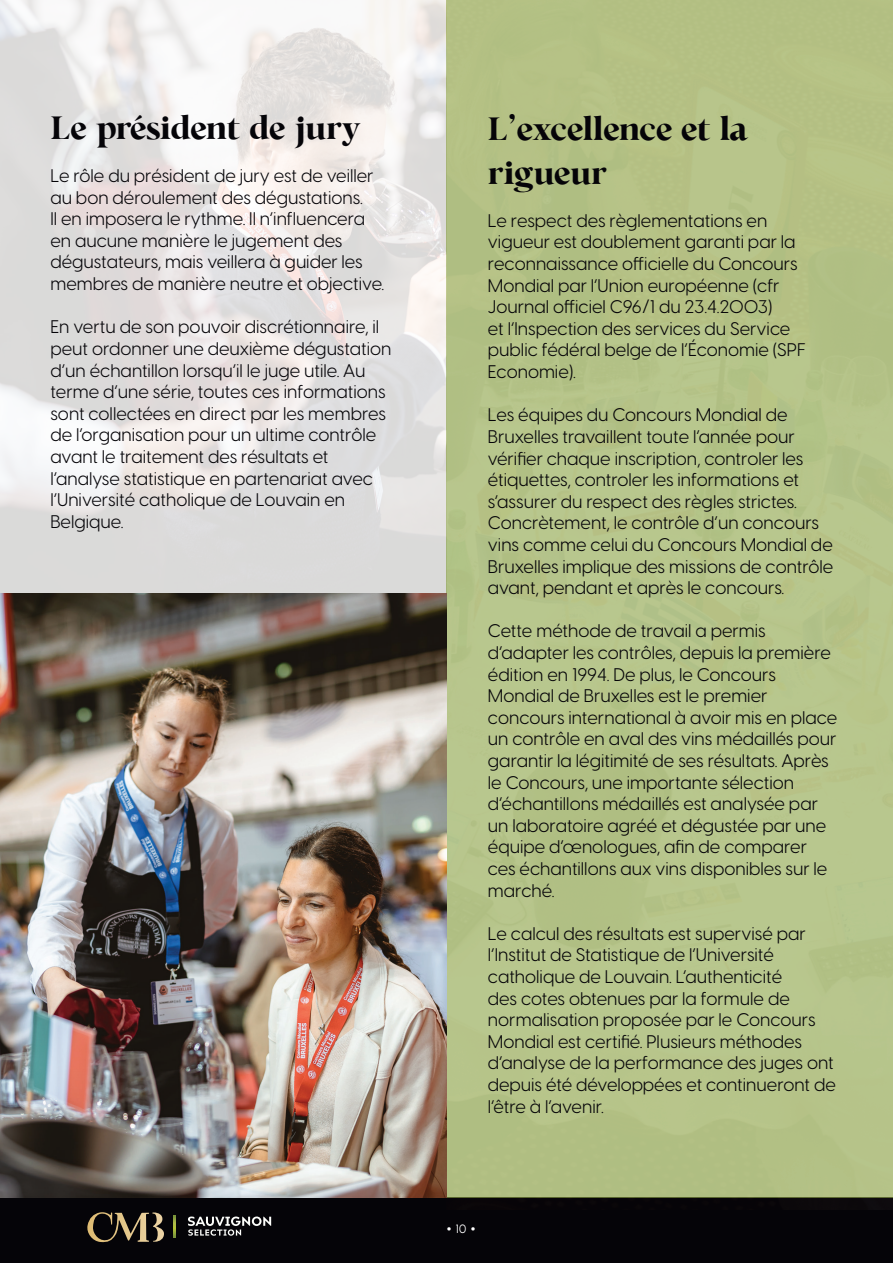
<style>
.page{position:relative;width:893px;height:1263px;background:#fff}
.page>*{position:absolute;margin:0;border:0;box-sizing:border-box;transform-origin:0 0}
.t1{font:700 36px/43.2px "Cita Pro";letter-spacing:-.025em;color:#050408}
.t2{font:18px/21.6px "Visby CF";color:#050408}
.t3{font:12px "Franklin Gothic";color:#fff}
.s1{font-family:"Urbanist"}
</style>
<div class="page">
<div style="left:0;top:1197px;width:893px;height:66px;background:#050408"></div>
<svg style="left:174px;top:1216px;width:2px;height:22px"></svg>
<svg style="left:188px;top:1216px;width:83px;height:20px"></svg>
<svg style="left:87px;top:1212px;width:77px;height:31px"></svg>
<img style="left:0;top:0;width:446px;height:1197px">
<div style="left:446px;top:0;width:447px;height:1197px;background:#b6c489"></div>
<hr style="left:892px;top:603px;width:1px;height:332px;background:#dee3cb">
<h1 class="t1" style="left:50px;top:106px;width:312px">Le président de jury</h1>
<p class="t2" style="left:50px;top:164px;width:335px">Le rôle du président de jury est de veiller au bon déroulement des dégustations.<br>Il en imposera le rythme. Il n’influencera en aucune manière le jugement des dégustateurs, mais veillera à guider les membres de manière neutre et objective.</p>
<p class="t2" style="left:50px;top:315px;width:343px">En vertu de son pouvoir discrétionnaire, il peut ordonner une deuxième dégustation d’un échantillon lorsqu’il le juge utile. Au terme d’une série, toutes ces informations sont collectées en direct par les membres de l’organisation pour un ultime contrôle avant le traitement des résultats et l’analyse statistique en partenariat avec l’Université catholique de Louvain en Belgique.</p>
<h1 class="t1" style="left:488px;top:107px;width:263px">L’excellence et la rigueur</h1>
<p class="t2" style="left:488px;top:208px;width:319px">Le respect des règlementations en vigueur est doublement garanti par la reconnaissance officielle du Concours Mondial par l’Union européenne (cfr Journal officiel C96/1 du 23.4.2003)<br>et l’Inspection des services du Service public fédéral belge de l’Économie (SPF Economie).</p>
<p class="t2" style="left:488px;top:403px;width:347px">Les équipes du Concours Mondial de Bruxelles travaillent toute l’année pour vérifier chaque inscription, controler les étiquettes, controler les informations et s’assurer du respect des règles strictes.<br>Concrètement, le contrôle d’un concours vins comme celui du Concours Mondial de Bruxelles implique des missions de contrôle avant, pendant et après le concours.</p>
<p class="t2" style="left:488px;top:619px;width:351px">Cette méthode de travail a permis d’adapter les contrôles, depuis la première édition en 1994. De plus, le Concours Mondial de Bruxelles est le premier concours international à avoir mis en place un contrôle en aval des vins médaillés pour garantir la légitimité de ses résultats. Après le Concours, une importante sélection d’échantillons médaillés est analysée par un laboratoire agréé et dégustée par une équipe d’œnologues, afin de comparer ces échantillons aux vins disponibles sur le marché.</p>
<p class="t2" style="left:488px;top:921px;width:349px">Le calcul des résultats est supervisé par l’Institut de Statistique de l’Université catholique de Louvain. L’authenticité<br>des cotes obtenues par la formule de normalisation proposée par le Concours Mondial est certifié. Plusieurs méthodes d’analyse de la performance des juges ont depuis été développées et continueront de l’être à l’avenir.</p>
<p class="t3" style="left:445px;top:1221px;width:34px">• <span class="s1">10</span> •</p>
</div>
